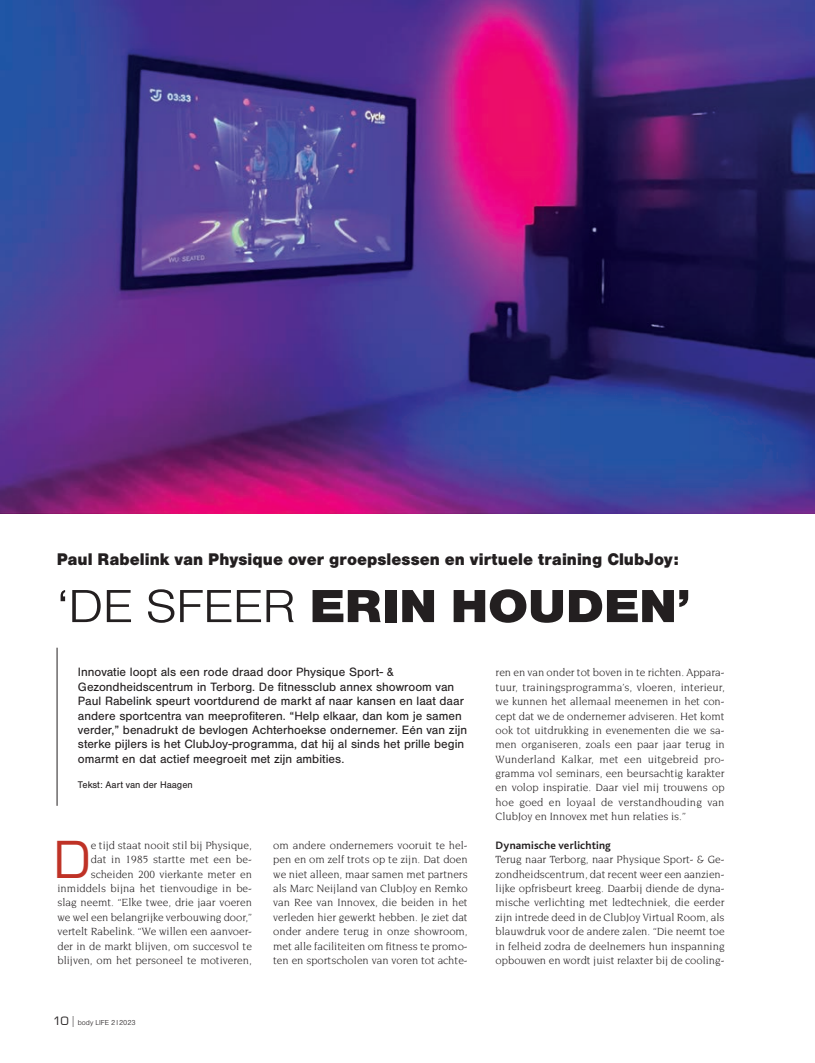
<style>
.page{position:relative;width:815px;height:1063px;background:#fff}
.page>*{position:absolute;margin:0;border:0;box-sizing:border-box;transform-origin:0 0}
.t1{font:500 49.62px "Eurostile";color:#bf3226}
.t2{font:900 48.12px "Nimbus San";letter-spacing:-.02em;color:#231f20;scale:1.11 1}
.t3{font:900 17.5px "Nimbus San";color:#231f20;scale:.95 1}
.t4{font:12.5px/14.4px "Nimbus San";color:#231f20}
.t5{font:11.25px/14.4px "Novarese";color:#231f20;text-align:justify}
.t6{font:700 11.25px "Bliss 2";letter-spacing:.02em;color:#231f20}
.t7{font:10px "Nimbus San";color:#231f20}
.t8{font:300 7.5px "Nimbus San";color:#231f20}
.s1{font-weight:300}
.s2{font-family:"Eurostile";font-weight:500;font-size:11.25px}
.s3{font-size:16.5px}
</style>
<div class="page">
<hr style="left:57px;top:648px;width:1px;height:158px;background:#231f20">
<img style="left:0;top:0;width:815px;height:514px">
<h3 class="t3" style="left:57px;top:549px;width:656px">Paul Rabelink van Physique over groepslessen en virtuele training ClubJoy:</h3>
<h2 class="t2" style="left:57px;top:579px;width:573px"><span class="s1">‘DE SFEER</span> ERIN HOUDEN’</h2>
<p class="t4" style="left:78px;top:665px;width:391px">Innovatie loopt als een rode draad door Physique Sport- &amp; Gezondheidscentrum in Terborg. De fitnessclub annex showroom van Paul Rabelink speurt voortdurend de markt af naar kansen en laat daar andere sportcentra van meeprofiteren. “Help elkaar, dan kom je samen verder,” benadrukt de bevlogen Achterhoekse ondernemer. Eén van zijn sterke pijlers is het ClubJoy-programma, dat hij al sinds het prille begin omarmt en dat actief meegroeit met zijn ambities.</p>
<p class="t7" style="left:78px;top:780px;width:116px">Tekst: Aart van der Haagen</p>
<h1 class="t1" style="left:54px;top:830px;width:38px">D</h1>
<p class="t5" style="left:57px;top:838px;width:196px;text-align:right">e tijd staat nooit stil bij Physique,<br>dat in 1985 startte met een be&shy;scheiden 200 vierkante meter en inmiddels bijna het tienvoudige in be&shy;slag neemt. “Elke twee, drie jaar voeren we wel een belangrijke verbouwing door,” vertelt Rabelink. “We willen een aanvoer&shy;der in de markt blijven, om succesvol te blijven, om het personeel te motiveren,</p>
<p class="t5" style="left:273px;top:838px;width:196px">om andere ondernemers vooruit te hel&shy;pen en om zelf trots op te zijn. Dat doen we niet alleen, maar samen met partners als Marc Neijland van ClubJoy en Remko van Ree van Innovex, die beiden in het verleden hier gewerkt hebben. Je ziet dat onder andere terug in onze showroom, met alle faciliteiten om fitness te promo&shy;ten en sportscholen van voren tot achte-</p>
<p class="t8" style="left:53px;top:1018px;width:84px"><span class="s2">10</span> <span class="s3">l</span> body LIFE 2I2023</p>
<p class="t5" style="left:496px;top:665px;width:231px">ren en van onder tot boven in te richten. Appara&shy;tuur, trainingsprogramma’s, vloeren, interieur, we kunnen het allemaal meenemen in het con&shy;cept dat we de ondernemer adviseren. Het komt ook tot uitdrukking in evenementen die we sa&shy;men organiseren, zoals een paar jaar terug in Wunderland Kalkar, met een uitgebreid pro&shy;gramma vol seminars, een beursachtig karakter en volop inspiratie. Daar viel mij trouwens op hoe goed en loyaal de verstandhouding van ClubJoy en Innovex met hun relaties is.”</p>
<p class="t6" style="left:496px;top:838px;width:117px">Dynamische verlichting</p>
<p class="t5" style="left:496px;top:852px;width:231px">Terug naar Terborg, naar Physique Sport- &amp; Ge&shy;zondheidscentrum, dat recent weer een aanzien&shy;lijke opfrisbeurt kreeg. Daarbij diende de dyna&shy;mische verlichting met ledtechniek, die eerder zijn intrede deed in de ClubJoy Virtual Room, als blauwdruk voor de andere zalen. “Die neemt toe in felheid zodra de deelnemers hun inspanning opbouwen en wordt juist relaxter bij de cooling-</p>
</div>
